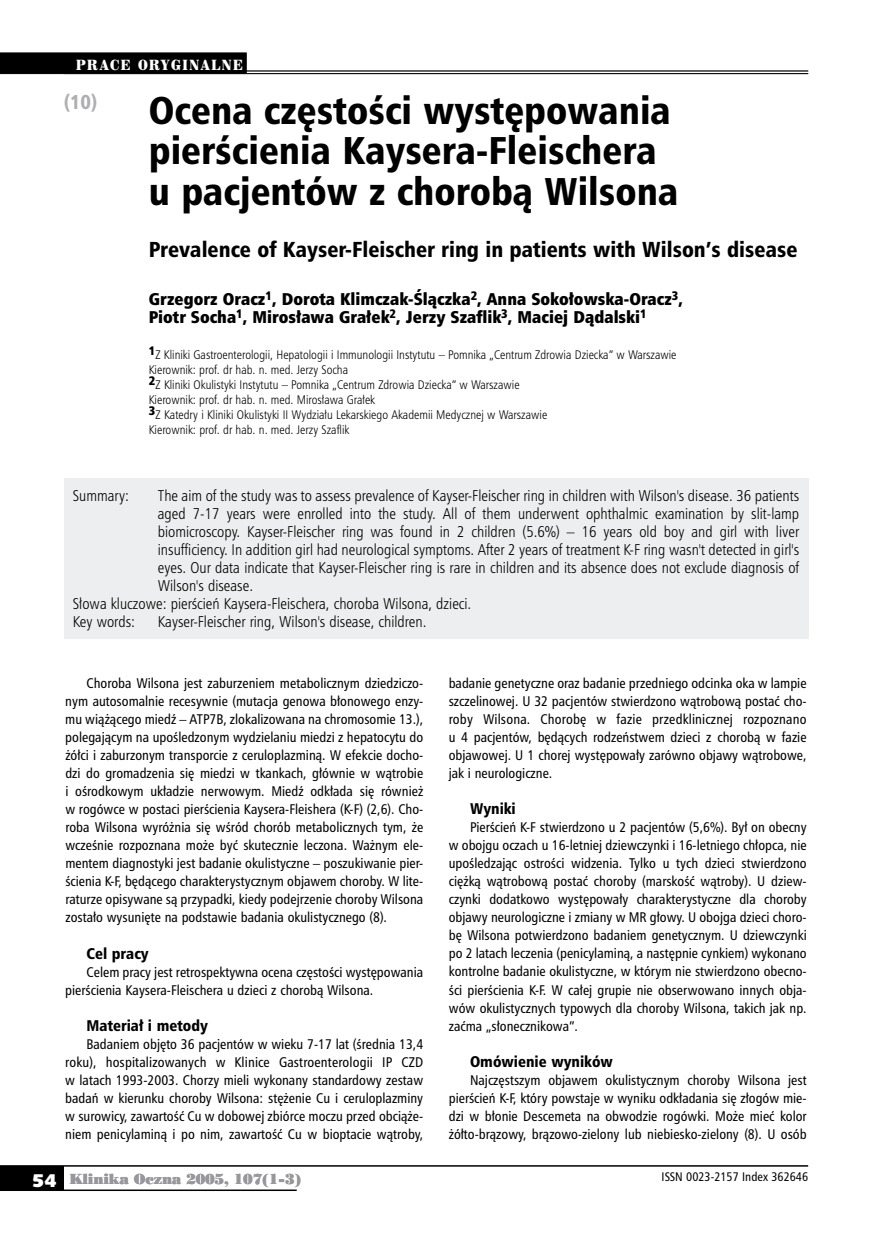
<style>
.page{position:relative;width:872px;height:1234px;background:#fff}
.page>*{position:absolute;margin:0;border:0;box-sizing:border-box;transform-origin:0 0}
.t1{font:37.5px/40.5px "Humnst 777 Blk Cn PL";color:#000}
.t2{font:21px "Humnst 777 Blk Cn PL";color:#000}
.t3{font:19.5px "Humnst 777 Blk Cn PL";color:#aeafb2}
.t4{font:18px "Humanst 531 U Blk PL";color:#fff}
.t5{font:16.5px/18px "Humnst 777 X Blk Cn PL";color:#000}
.t6{font:15px "Humnst 777 Lt Cn PL";color:#000}
.t7{font:15px "Humnst 777 Blk Cn PL";color:#000}
.t8{font:13.5px/18px "Humnst 777 Cn PL";color:#000;text-align:justify}
.t9{font:13.5px "Poster Bodoni PL";letter-spacing:-.015em;color:#98989c}
.t10{font:13.5px "Century 725 Blk PL";letter-spacing:.13em;color:#fff;scale:.8 1}
.t11{font:12px/15px "Humnst 777 Lt Cn PL";color:#000}
.t12{font:12px "Humnst 777 Cn PL";color:#000}
</style>
<div class="page">
<div style="left:0;top:1165px;width:64px;height:24px;background:#000"></div>
<hr style="left:0;top:1164px;width:808px;height:2px;background:#000">
<hr style="left:0;top:1189px;width:297px;height:1px;background:#000">
<hr style="left:0;top:71px;width:808px;height:1px;background:#000">
<hr style="left:0;top:73px;width:808px;height:1px;background:#000">
<div style="left:64px;top:478px;width:744px;height:160px;background:#edeeef"></div>
<div style="left:0;top:52px;width:247px;height:21px;background:#000"></div>
<p class="t10" style="left:76px;top:56px;width:210px">PRACE ORYGINALNE</p>
<h3 class="t3" style="left:64px;top:89px;width:35px">(10)</h3>
<h1 class="t1" style="left:149px;top:89px;width:531px">Ocena częstości występowania pierścienia Kaysera-Fleischera u pacjentów z chorobą Wilsona</h1>
<h2 class="t2" style="left:149px;top:235px;width:650px">Prevalence of Kayser-Fleischer ring in patients with Wilson’s disease</h2>
<p class="t5" style="left:149px;top:289px;width:536px">Grze-gorz Ora-cz<sup>1</sup>, Do-ro-ta Klim-czak--Śląc-zka<sup>2</sup>, An-na So-ko-łow-ska--Or-acz<sup>3</sup>,<br>Piotr So-cha<sup>1</sup>, Mi-ro-sła-wa Gra-łe-k<sup>2</sup>, Je-rzy Sza-fli-k<sup>3</sup>, Ma-ciej Dą-dal-ski<sup>1</sup></p>
<p class="t11" style="left:149px;top:347px;width:529px"><sup>1</sup>Z Kliniki Gastroenterologii, Hepatologii i Immunologii Instytutu – Pomnika „Centrum Zdrowia Dziecka” w Warszawie Kierownik: prof. dr hab. n. med. Jerzy Socha<br><sup>2</sup>Z Kliniki Okulistyki Instytutu – Pomnika „Centrum Zdrowia Dziecka” w Warszawie<br>Kierownik: prof. dr hab. n. med. Mirosława Grałek<br><sup>3</sup>Z Katedry i Kliniki Okulistyki II Wydziału Lekarskiego Akademii Medycznej w Warszawie<br>Kierownik: prof. dr hab. n. med. Jerzy Szaflik</p>
<p class="t6" style="left:73px;top:486px;width:58px">Summary:</p>
<p class="t6" style="left:158px;top:486px;width:643px">The aim of the study was to assess prevalence of Kayser-Fleischer ring in children with Wilson's disease. 36 patients</p>
<p class="t6" style="left:158px;top:504px;width:643px">aged 7-17 years were enrolled into the study. All of them underwent ophthalmic examination by slit-lamp</p>
<p class="t6" style="left:158px;top:522px;width:643px">biomicroscopy. Kayser-Fleischer ring was found in 2 children (5.6%) – 16 years old boy and girl with liver</p>
<p class="t6" style="left:158px;top:540px;width:643px">insufficiency. In addition girl had neurological symptoms. After 2 years of treatment K-F ring wasn't detected in girl's</p>
<p class="t6" style="left:158px;top:558px;width:643px">eyes. Our data indicate that Kayser-Fleischer ring is rare in children and its absence does not exclude diagnosis of</p>
<p class="t6" style="left:158px;top:576px;width:97px">Wilson's disease.</p>
<p class="t6" style="left:73px;top:594px;width:400px">Słowa kluczowe: pierścień Kaysera-Fleischera, choroba Wilsona, dzieci.</p>
<p class="t6" style="left:73px;top:612px;width:64px">Key words:</p>
<p class="t6" style="left:158px;top:612px;width:270px">Kayser-Fleischer ring, Wilson's disease, children.</p>
<p class="t8" style="left:65px;top:674px;width:359px;text-indent:21px">Choroba Wilsona jest zaburzeniem metabolicznym dziedziczo&shy;nym autosomalnie recesywnie (mutacja genowa błonowego enzy&shy;mu wiążącego miedź – ATP7B, zlokalizowana na chromosomie 13.), polegającym na upośledzonym wydzielaniu miedzi z hepatocytu do żółci i zaburzonym transporcie z ceruloplazminą. W efekcie docho&shy;dzi do gromadzenia się miedzi w tkankach, głównie w wątrobie i ośrodkowym układzie nerwowym. Miedź odkłada się również w rogówce w postaci pierścienia Kaysera-Fleishera (K-F) (2,6). Cho&shy;roba Wilsona wyróżnia się wśród chorób metabolicznych tym, że wcześnie rozpoznana może być skutecznie leczona. Ważnym ele&shy;mentem diagnostyki jest badanie okulistyczne – poszukiwanie pier&shy;ścienia K-F, będącego charakterystycznym objawem choroby. W lite&shy;raturze opisywane są przypadki, kiedy podejrzenie choroby Wilsona zostało wysunięte na podstawie badania okulistycznego (8).</p>
<p class="t7" style="left:87px;top:942px;width:64px">Cel pracy</p>
<p class="t8" style="left:65px;top:962px;width:359px;text-indent:21px">Celem pracy jest retrospektywna ocena częstości występowania pierścienia Kaysera-Fleischera u dzieci z chorobą Wilsona.</p>
<p class="t7" style="left:87px;top:1014px;width:123px">Materiał i metody</p>
<p class="t8" style="left:65px;top:1034px;width:359px;text-indent:21px">Badaniem objęto 36 pacjentów w wieku 7-17 lat (średnia 13,4 roku), hospitalizowanych w Klinice Gastroenterologii IP CZD w latach 1993-2003. Chorzy mieli wykonany standardowy zestaw badań w kierunku choroby Wilsona: stężenie Cu i ceruloplazminy w surowicy, zawartość Cu w dobowej zbiórce moczu przed obciąże&shy;niem penicylaminą i po nim, zawartość Cu w bioptacie wątroby,</p>
<p class="t8" style="left:449px;top:674px;width:359px">badanie genetyczne oraz badanie przedniego odcinka oka w lampie szczelinowej. U 32 pacjentów stwierdzono wątrobową postać cho&shy;roby Wilsona. Chorobę w fazie przedklinicznej rozpoznano u 4 pacjentów, będących rodzeństwem dzieci z chorobą w fazie objawowej. U 1 chorej występowały zarówno objawy wątrobowe, jak i neurologiczne.</p>
<p class="t7" style="left:470px;top:798px;width:47px">Wyniki</p>
<p class="t8" style="left:449px;top:818px;width:359px;text-indent:21px">Pierścień K-F stwierdzono u 2 pacjentów (5,6%). Był on obecny w obojgu oczach u 16-letniej dziewczynki i 16-letniego chłopca, nie upośledzając ostrości widzenia. Tylko u tych dzieci stwierdzono ciężką wątrobową postać choroby (marskość wątroby). U dziew&shy;czynki dodatkowo występowały charakterystyczne dla choroby objawy neurologiczne i zmiany w MR głowy. U obojga dzieci choro&shy;bę Wilsona potwierdzono badaniem genetycznym. U dziewczynki po 2 latach leczenia (penicylaminą, a następnie cynkiem) wykonano kontrolne badanie okulistyczne, w którym nie stwierdzono obecno&shy;ści pierścienia K-F. W całej grupie nie obserwowano innych obja&shy;wów okulistycznych typowych dla choroby Wilsona, takich jak np. zaćma „słonecznikowa”.</p>
<p class="t7" style="left:470px;top:1050px;width:144px">Omówienie wyników</p>
<p class="t8" style="left:449px;top:1070px;width:359px;text-indent:21px">Najczęstszym objawem okulistycznym choroby Wilsona jest pierścień K-F, który powstaje w wyniku odkładania się złogów mie&shy;dzi w błonie Descemeta na obwodzie rogówki. Może mieć kolor żółto-brązowy, brązowo-zielony lub niebiesko-zielony (8). U osób</p>
<h3 class="t4" style="left:32px;top:1168px;width:26px">54</h3>
<p class="t9" style="left:70px;top:1169px;width:233px">Klinika Oczna 2005, 107(1-3)</p>
<p class="t12" style="left:661px;top:1168px;width:148px">ISSN 0023-2157 Index 362646</p>
</div>
